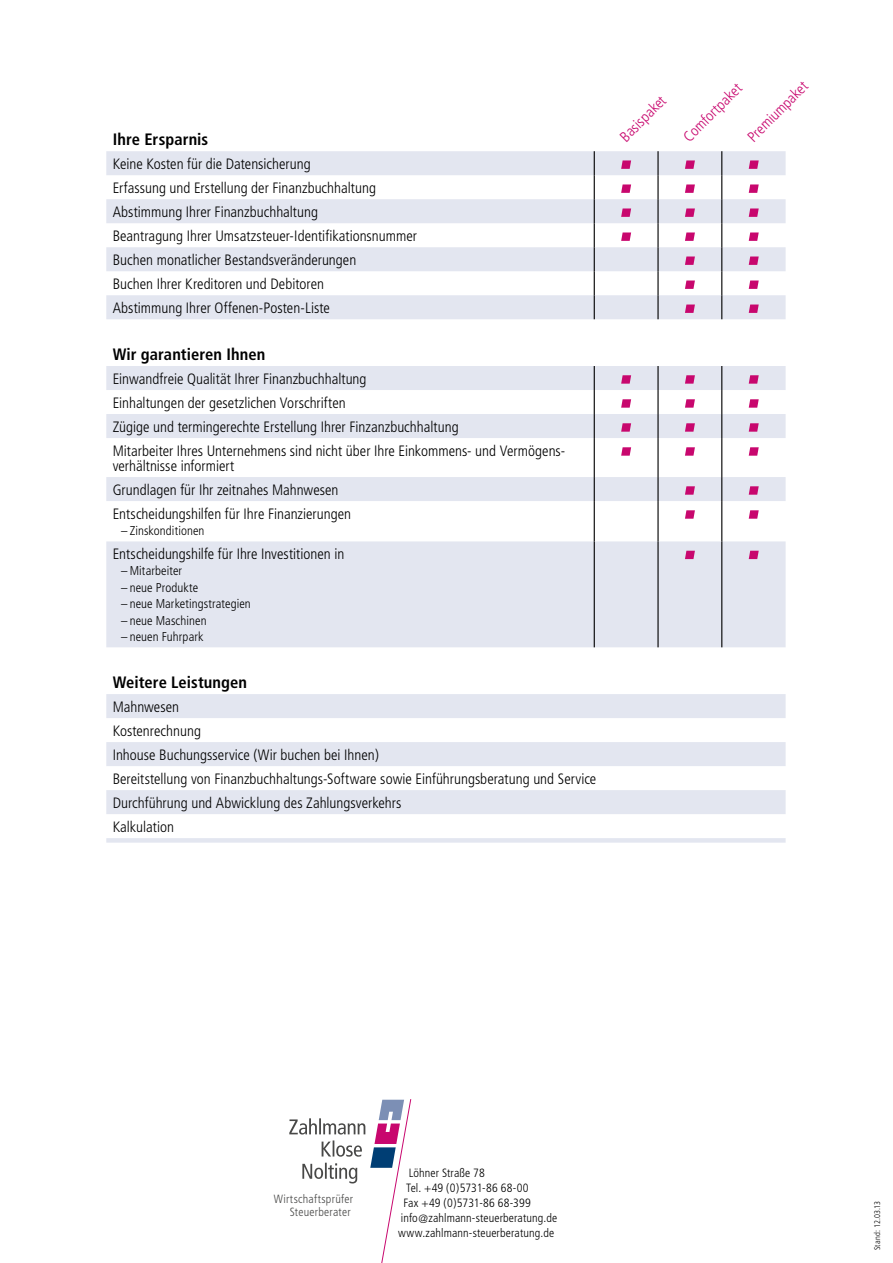
<style>
.page{position:relative;width:893px;height:1263px;background:#fff}
.page>*{position:absolute;margin:0;border:0;box-sizing:border-box;transform-origin:0 0}
.t1{font:700 condensed 16.5px "Frutiger";letter-spacing:.005em;color:#000}
.t2{font:300 condensed 15px/24px "Frutiger";color:#000}
.t3{font:300 condensed 15px "Frutiger";color:#c8076e}
.t4{font:300 condensed 12.75px "Frutiger";letter-spacing:.01em;color:#000}
.t5{font:300 condensed 12px "Frutiger";letter-spacing:.01em;color:#000}
.t6{font:300 condensed 11.85px/13.4px "Frutiger";letter-spacing:.02em;color:#484847;text-align:right}
.t7{font:300 condensed 8.25px "Frutiger";letter-spacing:.01em;color:#000}
</style>
<div class="page">
<svg style="left:289px;top:1099px;width:122px;height:164px"></svg>
<svg style="left:106px;top:151px;width:680px;height:168px;fill:#e3e6f0"></svg>
<hr style="left:657px;top:151px;width:2px;height:24px;background:#000">
<hr style="left:657px;top:175px;width:2px;height:24px;background:#000">
<hr style="left:657px;top:199px;width:2px;height:24px;background:#000">
<hr style="left:657px;top:223px;width:2px;height:24px;background:#000">
<hr style="left:657px;top:247px;width:2px;height:24px;background:#000">
<hr style="left:657px;top:271px;width:2px;height:24px;background:#000">
<svg style="left:594px;top:151px;width:1px;height:168px"></svg>
<hr style="left:657px;top:295px;width:2px;height:24px;background:#000">
<svg style="left:721px;top:151px;width:1px;height:168px"></svg>
<svg style="left:621px;top:160px;width:10px;height:9px"></svg>
<svg style="left:685px;top:160px;width:10px;height:9px"></svg>
<svg style="left:749px;top:160px;width:10px;height:9px"></svg>
<svg style="left:621px;top:184px;width:10px;height:9px"></svg>
<svg style="left:685px;top:184px;width:10px;height:9px"></svg>
<svg style="left:749px;top:184px;width:10px;height:9px"></svg>
<svg style="left:621px;top:208px;width:10px;height:9px"></svg>
<svg style="left:685px;top:208px;width:10px;height:9px"></svg>
<svg style="left:749px;top:208px;width:10px;height:9px"></svg>
<svg style="left:621px;top:232px;width:10px;height:9px"></svg>
<svg style="left:685px;top:232px;width:10px;height:9px"></svg>
<svg style="left:749px;top:232px;width:10px;height:9px"></svg>
<svg style="left:685px;top:256px;width:10px;height:9px"></svg>
<svg style="left:749px;top:256px;width:10px;height:9px"></svg>
<svg style="left:685px;top:280px;width:10px;height:9px"></svg>
<svg style="left:749px;top:280px;width:10px;height:9px"></svg>
<svg style="left:685px;top:304px;width:10px;height:9px"></svg>
<svg style="left:749px;top:304px;width:10px;height:9px"></svg>
<svg style="left:106px;top:366px;width:680px;height:281px;fill:#e3e6f0"></svg>
<hr style="left:657px;top:366px;width:2px;height:24px;background:#000">
<hr style="left:657px;top:390px;width:2px;height:24px;background:#000">
<svg style="left:594px;top:366px;width:1px;height:72px"></svg>
<hr style="left:657px;top:414px;width:2px;height:24px;background:#000">
<svg style="left:721px;top:366px;width:1px;height:72px"></svg>
<hr style="left:594px;top:438px;width:1px;height:39px;background:#000">
<hr style="left:657px;top:438px;width:2px;height:39px;background:#000">
<hr style="left:721px;top:438px;width:1px;height:39px;background:#000">
<svg style="left:594px;top:477px;width:1px;height:24px"></svg>
<hr style="left:657px;top:477px;width:2px;height:24px;background:#000">
<svg style="left:721px;top:477px;width:1px;height:24px"></svg>
<hr style="left:594px;top:501px;width:1px;height:40px;background:#000">
<hr style="left:657px;top:501px;width:2px;height:40px;background:#000">
<hr style="left:721px;top:501px;width:1px;height:40px;background:#000">
<hr style="left:594px;top:541px;width:1px;height:106px;background:#000">
<hr style="left:657px;top:541px;width:2px;height:106px;background:#000">
<hr style="left:721px;top:541px;width:1px;height:106px;background:#000">
<svg style="left:621px;top:375px;width:10px;height:9px"></svg>
<svg style="left:685px;top:375px;width:10px;height:9px"></svg>
<svg style="left:749px;top:375px;width:10px;height:9px"></svg>
<svg style="left:621px;top:399px;width:10px;height:9px"></svg>
<svg style="left:685px;top:399px;width:10px;height:9px"></svg>
<svg style="left:749px;top:399px;width:10px;height:9px"></svg>
<svg style="left:621px;top:423px;width:10px;height:9px"></svg>
<svg style="left:685px;top:423px;width:10px;height:9px"></svg>
<svg style="left:749px;top:423px;width:10px;height:9px"></svg>
<svg style="left:621px;top:447px;width:10px;height:9px"></svg>
<svg style="left:685px;top:447px;width:10px;height:9px"></svg>
<svg style="left:749px;top:447px;width:10px;height:9px"></svg>
<svg style="left:685px;top:486px;width:10px;height:9px"></svg>
<svg style="left:749px;top:486px;width:10px;height:9px"></svg>
<svg style="left:685px;top:510px;width:10px;height:9px"></svg>
<svg style="left:749px;top:510px;width:10px;height:9px"></svg>
<svg style="left:685px;top:551px;width:10px;height:8px"></svg>
<svg style="left:749px;top:551px;width:10px;height:8px"></svg>
<svg style="left:106px;top:694px;width:680px;height:149px;fill:#e6e9f2"></svg>
<p class="t1" style="left:113px;top:129px;width:97px">Ihre Ersparnis</p>
<p class="t2" style="left:113px;top:152px;width:306px">Keine Kosten für die Datensicherung<br>Erfassung und Erstellung der Finanzbuchhaltung Abstimmung Ihrer Finanzbuchhaltung<br>Beantragung Ihrer Umsatzsteuer-Identifikationsnummer Buchen monatlicher Bestandsveränderungen<br>Buchen Ihrer Kreditoren und Debitoren<br>Abstimmung Ihrer Offenen-Posten-Liste</p>
<p class="t1" style="left:113px;top:344px;width:154px">Wir garantieren Ihnen</p>
<p class="t2" style="left:113px;top:367px;width:453px">Einwandfreie Qualität Ihrer Finanzbuchhaltung<br>Einhaltungen der gesetzlichen Vorschriften<br>Zügige und termingerechte Erstellung Ihrer Finzanzbuchhaltung<br>Mitarbeiter Ihres Unternehmens sind nicht über Ihre Einkommens- und Vermögens-</p>
<p class="t2" style="left:113px;top:454px;width:240px">verhältnisse informiert<br>Grundlagen für Ihr zeitnahes Mahnwesen<br>Entscheidungshilfen für Ihre Finanzierungen</p>
<p class="t4" style="left:121px;top:523px;width:85px">– Zinskonditionen</p>
<p class="t2" style="left:113px;top:542px;width:233px">Entscheidungshilfe für Ihre Investitionen in</p>
<p class="t4" style="left:121px;top:564px;width:62px">– Mitarbeiter</p>
<p class="t4" style="left:121px;top:580px;width:79px">– neue Produkte</p>
<p class="t4" style="left:121px;top:596px;width:131px">– neue Marketingstrategien</p>
<p class="t4" style="left:121px;top:613px;width:87px">– neue Maschinen</p>
<p class="t4" style="left:121px;top:629px;width:84px">– neuen Fuhrpark</p>
<p class="t1" style="left:113px;top:672px;width:136px">Weitere Leistungen</p>
<p class="t2" style="left:113px;top:695px;width:485px">Mahnwesen<br>Kostenrechnung<br>Inhouse Buchungsservice (Wir buchen bei Ihnen)<br>Bereitstellung von Finanzbuchhaltungs-Software sowie Einführungsberatung und Service Durchführung und Abwicklung des Zahlungsverkehrs<br>Kalkulation</p>
<p class="t3" style="left:616px;top:133px;width:60px;rotate:-45deg">Basispaket</p>
<p class="t3" style="left:680px;top:133px;width:77px;rotate:-45deg">Comfortpaket</p>
<p class="t3" style="left:744px;top:133px;width:80px;rotate:-45deg">Premiumpaket</p>
<p class="t6" style="left:274px;top:1192px;width:81px">Wirtschaftsprüfer<br>Steuerberater</p>
<p class="t5" style="left:409px;top:1166px;width:78px">Löhner Straße 78</p>
<p class="t5" style="left:406px;top:1181px;width:124px">Tel. +49 (0)5731-86 68-00</p>
<p class="t5" style="left:403px;top:1196px;width:129px">Fax +49 (0)5731-86 68-399</p>
<p class="t5" style="left:401px;top:1211px;width:158px">info@zahlmann-steuerberatung.de</p>
<p class="t5" style="left:398px;top:1226px;width:158px">www.zahlmann-steuerberatung.de</p>
<p class="t7" style="left:873px;top:1250px;width:51px;rotate:-90deg">Stand: 12.03.13</p>
</div>
